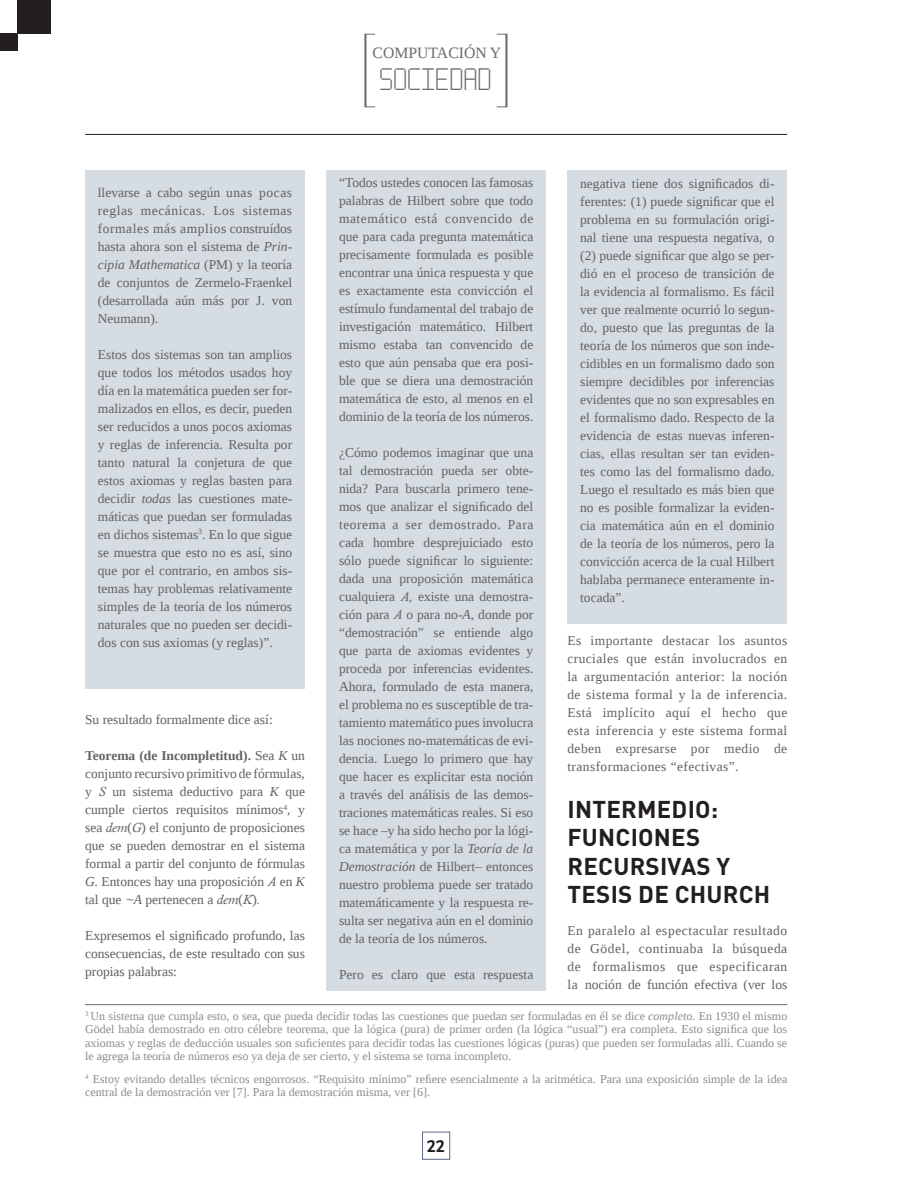
<style>
.page{position:relative;width:915px;height:1191px;background:#fff}
.page>*{position:absolute;margin:0;border:0;box-sizing:border-box;transform-origin:0 0}
.t1{font:25.5px "Post Pixel 7";color:#6c6d70}
.t2{font:700 24px/28.5px "DIN Pro";letter-spacing:.01em;color:#231f20}
.t3{font:18px "Scala Sans Bold LF";color:#231f20}
.t4{font:15.75px "Liberation Serif";color:#6c6d70}
.t5{font:13.5px/18px "Liberation Serif";color:#636366;text-align:justify}
.t6{font:12px/13.5px "Liberation Serif";color:#8b8d90;text-align:justify}
.s1{font-style:italic}
.s2{font-weight:700}
.s3{font-family:"Calisto";font-style:italic}
.s4{font-family:"Calisto"}
</style>
<div class="page">
<div style="left:364px;top:34px;width:11px;height:73px;border:1px solid #6c6d70"></div>
<div style="left:496px;top:34px;width:11px;height:73px;border:1px solid #6c6d70"></div>
<hr style="left:365px;top:34px;width:1px;height:73px;background:#6c6d70">
<hr style="left:505px;top:34px;width:1px;height:73px;background:#6c6d70">
<div style="left:422px;top:1131px;width:28px;height:28px;border:1px solid #5a6886"></div>
<div style="left:0;top:33px;width:17px;height:17px;background:#231f20"></div>
<div style="left:17px;top:0;width:33px;height:33px;background:#231f20"></div>
<hr style="left:85px;top:134px;width:701px;height:1px;background:#231f20">
<div style="left:567px;top:170px;width:220px;height:453px;background:#d5dde2"></div>
<div style="left:326px;top:170px;width:220px;height:821px;background:#d5dde2"></div>
<div style="left:85px;top:170px;width:220px;height:519px;background:#d5dde2"></div>
<hr style="left:85px;top:1004px;width:702px;height:1px;background:#6c6d70">
<p class="t4" style="left:372px;top:42px;width:130px">COMPUTACIÓN Y</p>
<h1 class="t1" style="left:380px;top:62px;width:114px">SOCIEDAD</h1>
<p class="t5" style="left:98px;top:183px;width:196px">llevarse a cabo según unas pocas reglas mecánicas. Los sistemas formales más amplios construídos hasta ahora son el sistema de <span class="s1">Prin&shy;cipia Mathematica</span> (PM) y la teoría de conjuntos de Zermelo-Fraenkel (desarrollada aún más por J. von Neumann).</p>
<p class="t5" style="left:98px;top:345px;width:196px">Estos dos sistemas son tan amplios que todos los métodos usados hoy día en la matemática pueden ser for&shy;malizados en ellos, es decir, pueden ser reducidos a unos pocos axiomas y reglas de inferencia. Resulta por tanto natural la conjetura de que estos axiomas y reglas basten para decidir <span class="s1">todas</span> las cuestiones mate&shy;máticas que puedan ser formuladas en dichos sistemas<sup>3</sup>. En lo que sigue se muestra que esto no es así, sino que por el contrario, en ambos sis&shy;temas hay problemas relativamente simples de la teoría de los números naturales que no pueden ser decidi&shy;dos con sus axiomas (y reglas)”.</p>
<p class="t5" style="left:85px;top:710px;width:189px">Su resultado formalmente dice así:</p>
<p class="t5" style="left:85px;top:746px;width:221px"><span class="s2">Teorema (de Incompletitud).</span> Sea <span class="s1">K</span> un conjunto recursivo primitivo de fórmulas, y <span class="s3">S</span> un sistema deductivo para <span class="s1">K</span> que cumple ciertos requisitos mínimos<sup>4</sup>, y sea <span class="s3">dem</span><span class="s4">(</span><span class="s3">G</span><span class="s4">)</span> el conjunto de proposiciones que se pueden demostrar en el sistema formal a partir del conjunto de fórmulas <span class="s1">G.</span> Entonces hay una proposición <span class="s3">A</span> en <span class="s1">K </span>tal que <span class="s3">~</span><span class="s1">A</span> pertenecen a <span class="s3">dem</span><span class="s4">(</span><span class="s3">K</span><span class="s4">)</span><span class="s3">.</span></p>
<p class="t5" style="left:85px;top:926px;width:221px">Expresemos el significado profundo, las consecuencias, de este resultado con sus propias palabras:</p>
<p class="t5" style="left:339px;top:173px;width:196px">“Todos ustedes conocen las famosas palabras de Hilbert sobre que todo matemático está convencido de que para cada pregunta matemática precisamente formulada es posible encontrar una única respuesta y que es exactamente esta convicción el estímulo fundamental del trabajo de investigación matemático. Hilbert mismo estaba tan convencido de esto que aún pensaba que era posi&shy;ble que se diera una demostración matemática de esto, al menos en el dominio de la teoría de los números.</p>
<p class="t5" style="left:339px;top:443px;width:196px">¿Cómo podemos imaginar que una tal demostración pueda ser obte&shy;nida? Para buscarla primero tene&shy;mos que analizar el significado del teorema a ser demostrado. Para cada hombre desprejuiciado esto sólo puede significar lo siguiente: dada una proposición matemática cualquiera <span class="s3">A,</span> existe una demostra&shy;ción para <span class="s3">A</span> o para no-<span class="s1">A</span>, donde por “demostración” se entiende algo que parta de axiomas evidentes y proceda por inferencias evidentes.<br>Ahora, formulado de esta manera, el problema no es susceptible de tra&shy;tamiento matemático pues involucra las nociones no-matemáticas de evi&shy;dencia. Luego lo primero que hay que hacer es explicitar esta noción a través del análisis de las demos&shy;traciones matemáticas reales. Si eso se hace –y ha sido hecho por la lógi&shy;ca matemática y por la <span class="s1">Teoría de la Demostración</span> de Hilbert– entonces nuestro problema puede ser tratado matemáticamente y la respuesta re&shy;sulta ser negativa aún en el dominio de la teoría de los números.</p>
<p class="t5" style="left:339px;top:965px;width:196px">Pero es claro que esta respuesta</p>
<p class="t5" style="left:580px;top:174px;width:196px">negativa tiene dos significados di&shy;ferentes: (1) puede significar que el problema en su formulación origi&shy;nal tiene una respuesta negativa, o (2) puede significar que algo se per&shy;dió en el proceso de transición de la evidencia al formalismo. Es fácil ver que realmente ocurrió lo segun&shy;do, puesto que las preguntas de la teoría de los números que son inde&shy;cidibles en un formalismo dado son siempre decidibles por inferencias evidentes que no son expresables en el formalismo dado. Respecto de la evidencia de estas nuevas inferen&shy;cias, ellas resultan ser tan eviden&shy;tes como las del formalismo dado.<br>Luego el resultado es más bien que no es posible formalizar la eviden&shy;cia matemática aún en el dominio de la teoría de los números, pero la convicción acerca de la cual Hilbert hablaba permanece enteramente in&shy;tocada”.</p>
<p class="t5" style="left:567px;top:631px;width:221px">Es importante destacar los asuntos cruciales que están involucrados en la argumentación anterior: la noción de sistema formal y la de inferencia.<br>Está implícito aquí el hecho que esta inferencia y este sistema formal deben expresarse por medio de transformaciones “efectivas”.</p>
<h2 class="t2" style="left:567px;top:794px;width:204px">I NTERMEDIO:<br>FUNCIONES<br>RECURSIVAS Y<br>TESIS DE CHURCH</h2>
<p class="t5" style="left:567px;top:921px;width:221px">En paralelo al espectacular resultado de Gödel, continuaba la búsqueda de formalismos que especificaran la noción de función efectiva (ver los</p>
<p class="t6" style="left:85px;top:1009px;width:703px"><sup>3</sup> Un sistema que cumpla esto, o sea, que pueda decidir todas las cuestiones que puedan ser formuladas en él se dice <span class="s1">completo.</span> En 1930 el mismo Gödel había demostrado en otro célebre teorema, que la lógica (pura) de primer orden (la lógica “usual”) era completa. Esto significa que los axiomas y reglas de deducción usuales son suficientes para decidir todas las cuestiones lógicas (puras) que pueden ser formuladas allí. Cuando se le agrega la teoría de números eso ya deja de ser cierto, y el sistema se torna incompleto.</p>
<p class="t6" style="left:85px;top:1072px;width:703px"><sup>4</sup> Estoy evitando detalles técnicos engorrosos. “Requisito mínimo” refiere esencialmente a la aritmética. Para una exposición simple de la idea central de la demostración ver [7]. Para la demostración misma, ver [6].</p>
<h3 class="t3" style="left:426px;top:1136px;width:19px">22</h3>
</div>
